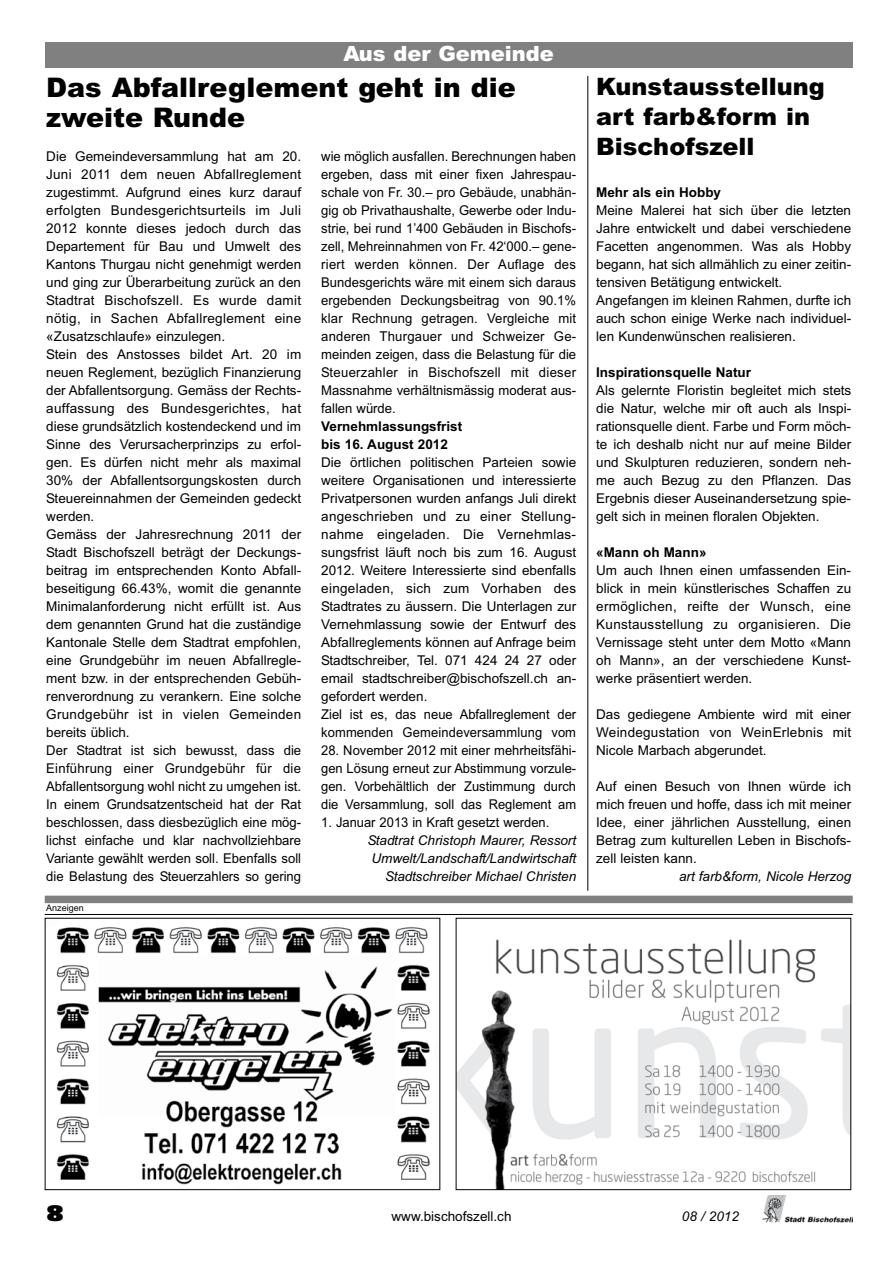
<style>
.page{position:relative;width:893px;height:1263px;background:#fff}
.page>*{position:absolute;margin:0;border:0;box-sizing:border-box;transform-origin:0 0}
.t1{font:900 27px/30px "Arial";color:#000}
.t2{font:900 24px/30px "Arial";color:#000}
.t3{font:900 21px "Arial";color:#fff}
.t4{font:800 21px "Gill Sans";color:#000}
.t5{font:13.5px/18px "Arial";color:#000;text-align:justify}
.t6{font:13.5px/18px "Arial";color:#000;text-align:justify;scale:.96 1}
.t7{font:italic 13.5px/18px "Arial";color:#000;text-align:right}
.t8{font:700 13.5px/18px "Arial";color:#000}
.t9{font:9px "Arial";color:#000}
</style>
<div class="page">
<img style="left:762px;top:1195px;width:91px;height:28px">
<div style="left:45px;top:42px;width:808px;height:25px;background:#808080"></div>
<hr style="left:45px;top:914px;width:808px;height:1px;background:#000">
<div style="left:45px;top:896px;width:808px;height:7px;background:#808080"></div>
<img style="left:56px;top:927px;width:374px;height:258px">
<img style="left:458px;top:939px;width:391px;height:249px">
<div style="left:456px;top:918px;width:395px;height:272px;border:1px solid #000"></div>
<hr style="left:587px;top:76px;width:1px;height:815px;background:#000">
<h3 class="t3" style="left:344px;top:42px;width:212px">Aus der Gemeinde</h3>
<h1 class="t1" style="left:46px;top:72px;width:471px">Das Abfallreglement geht in die zweite Runde</h1>
<p class="t5" style="left:46px;top:148px;width:257px;text-align:left">Die Gemeindeversammlung hat am 20.<br>Juni 2011 dem neuen Abfallreglement zugestimmt. Aufgrund eines kurz darauf erfolgten Bundesgerichtsurteils im Juli 2012 konnte dieses jedoch durch das Departement für Bau und Umwelt des Kantons Thurgau nicht genehmigt werden und ging zur Überarbeitung zurück an den Stadtrat Bischofszell. Es wurde damit nötig, in Sachen Abfallreglement eine «Zusatzschlaufe» einzulegen.<br>Stein des Anstosses bildet Art. 20 im neuen Reglement, bezüglich Finanzierung der Abfallentsorgung. Gemäss der Rechts&shy;auffassung des Bundesgerichtes, hat diese grundsätzlich kostendeckend und im Sinne des Verursacherprinzips zu erfol&shy;gen. Es dürfen nicht mehr als maximal 30% der Abfallentsorgungskosten durch Steuereinnahmen der Gemeinden gedeckt werden.<br>Gemäss der Jahresrechnung 2011 der Stadt Bischofszell beträgt der Deckungs&shy;beitrag im entsprechenden Konto Abfall&shy;beseitigung 66.43%, womit die genannte Minimalanforderung nicht erfüllt ist. Aus dem genannten Grund hat die zuständige Kantonale Stelle dem Stadtrat empfohlen, eine Grundgebühr im neuen Abfallregle&shy;ment bzw. in der entsprechenden Gebüh&shy;renverordnung zu verankern. Eine solche Grundgebühr ist in vielen Gemeinden bereits üblich.<br>Der Stadtrat ist sich bewusst, dass die Einführung einer Grundgebühr für die Abfallentsorgung wohl nicht zu umgehen ist.<br>In einem Grundsatzentscheid hat der Rat beschlossen, dass diesbezüglich eine mög&shy;lichst einfache und klar nachvollziehbare Variante gewählt werden soll. Ebenfalls soll die Belastung des Steuerzahlers so gering</p>
<p class="t5" style="left:321px;top:148px;width:256px">wie möglich ausfallen. Berechnungen haben ergeben, dass mit einer fixen Jahrespau&shy;schale von Fr. 30.– pro Gebäude, unabhän&shy;gig ob Privathaushalte, Gewerbe oder Indu&shy;strie, bei rund 1’400 Gebäuden in Bischofs&shy;zell, Mehreinnahmen von Fr. 42‘000.– gene&shy;riert werden können. Der Auflage des Bundesgerichts wäre mit einem sich daraus ergebenden Deckungsbeitrag von 90.1% klar Rechnung getragen. Vergleiche mit anderen Thurgauer und Schweizer Ge&shy;meinden zeigen, dass die Belastung für die Steuerzahler in Bischofszell mit dieser Massnahme verhältnismässig moderat aus&shy;fallen würde.</p>
<p class="t8" style="left:321px;top:418px;width:143px">Vernehmlassungsfrist bis 16. August 2012</p>
<p class="t5" style="left:321px;top:454px;width:256px;text-align:left">Die örtlichen politischen Parteien sowie weitere Organisationen und interessierte Privatpersonen wurden anfangs Juli direkt angeschrieben und zu einer Stellung&shy;nahme eingeladen. Die Vernehmlas&shy;sungsfrist läuft noch bis zum 16. August 2012. Weitere Interessierte sind ebenfalls eingeladen, sich zum Vorhaben des Stadtrates zu äussern. Die Unterlagen zur Vernehmlassung sowie der Entwurf des Abfallreglements können auf Anfrage beim Stadtschreiber, Tel. 071 424 24 27 oder email stadtschreiber@bischofszell.ch an&shy;gefordert werden.<br>Ziel ist es, das neue Abfallreglement der kommenden Gemeindeversammlung vom</p>
<p class="t6" style="left:321px;top:742px;width:267px">28. November 2012 mit einer mehrheitsfähi&shy;gen Lösung erneut zur Abstimmung vorzule&shy;gen. Vorbehältlich der Zustimmung durch die Versammlung, soll das Reglement am</p>
<p class="t6" style="left:321px;top:814px;width:239px">1. Januar 2013 in Kraft gesetzt werden.</p>
<p class="t7" style="left:367px;top:833px;width:210px">Stadtrat Christoph Maurer, Ressort<br>Umwelt/Landschaft/Landwirtschaft<br>Stadtschreiber Michael Christen</p>
<p class="t9" style="left:46px;top:904px;width:39px">Anzeigen</p>
<h2 class="t2" style="left:596px;top:71px;width:230px">Kunstausstellung art farb&amp;form in<br>Bischofszell</h2>
<p class="t8" style="left:596px;top:184px;width:126px">Mehr als ein Hobby</p>
<p class="t5" style="left:596px;top:202px;width:256px;text-align:left">Meine Malerei hat sich über die letzten Jahre entwickelt und dabei verschiedene Facetten angenommen. Was als Hobby begann, hat sich allmählich zu einer zeitin&shy;tensiven Betätigung entwickelt.<br>Angefangen im kleinen Rahmen, durfte ich auch schon einige Werke nach individuel&shy;len Kundenwünschen realisieren.</p>
<p class="t8" style="left:596px;top:364px;width:156px">Inspirationsquelle Natur</p>
<p class="t5" style="left:596px;top:382px;width:256px">Als gelernte Floristin begleitet mich stets die Natur, welche mir oft auch als Inspi&shy;rationsquelle dient. Farbe und Form möch&shy;te ich deshalb nicht nur auf meine Bilder und Skulpturen reduzieren, sondern neh&shy;me auch Bezug zu den Pflanzen. Das Ergebnis dieser Auseinandersetzung spie&shy;gelt sich in meinen floralen Objekten.</p>
<p class="t8" style="left:596px;top:544px;width:112px">«Mann oh Mann»</p>
<p class="t5" style="left:596px;top:562px;width:256px">Um auch Ihnen einen umfassenden Ein&shy;blick in mein künstlerisches Schaffen zu ermöglichen, reifte der Wunsch, eine Kunstausstellung zu organisieren. Die Vernissage steht unter dem Motto «Mann oh Mann», an der verschiedene Kunst&shy;werke präsentiert werden.</p>
<p class="t5" style="left:596px;top:706px;width:257px">Das gediegene Ambiente wird mit einer Weindegustation von WeinErlebnis mit Nicole Marbach abgerundet.</p>
<p class="t5" style="left:596px;top:778px;width:256px">Auf einen Besuch von Ihnen würde ich mich freuen und hoffe, dass ich mit meiner Idee, einer jährlichen Ausstellung, einen Betrag zum kulturellen Leben in Bischofs&shy;zell leisten kann.</p>
<p class="t7" style="left:679px;top:869px;width:174px">art farb&amp;form, Nicole Herzog</p>
<h3 class="t4" style="left:46px;top:1202px;width:19px">8</h3>
<p class="t5" style="left:392px;top:1208px;width:122px">www.bischofszell.ch</p>
<p class="t7" style="left:682px;top:1209px;width:59px">08 / 2012</p>
</div>
